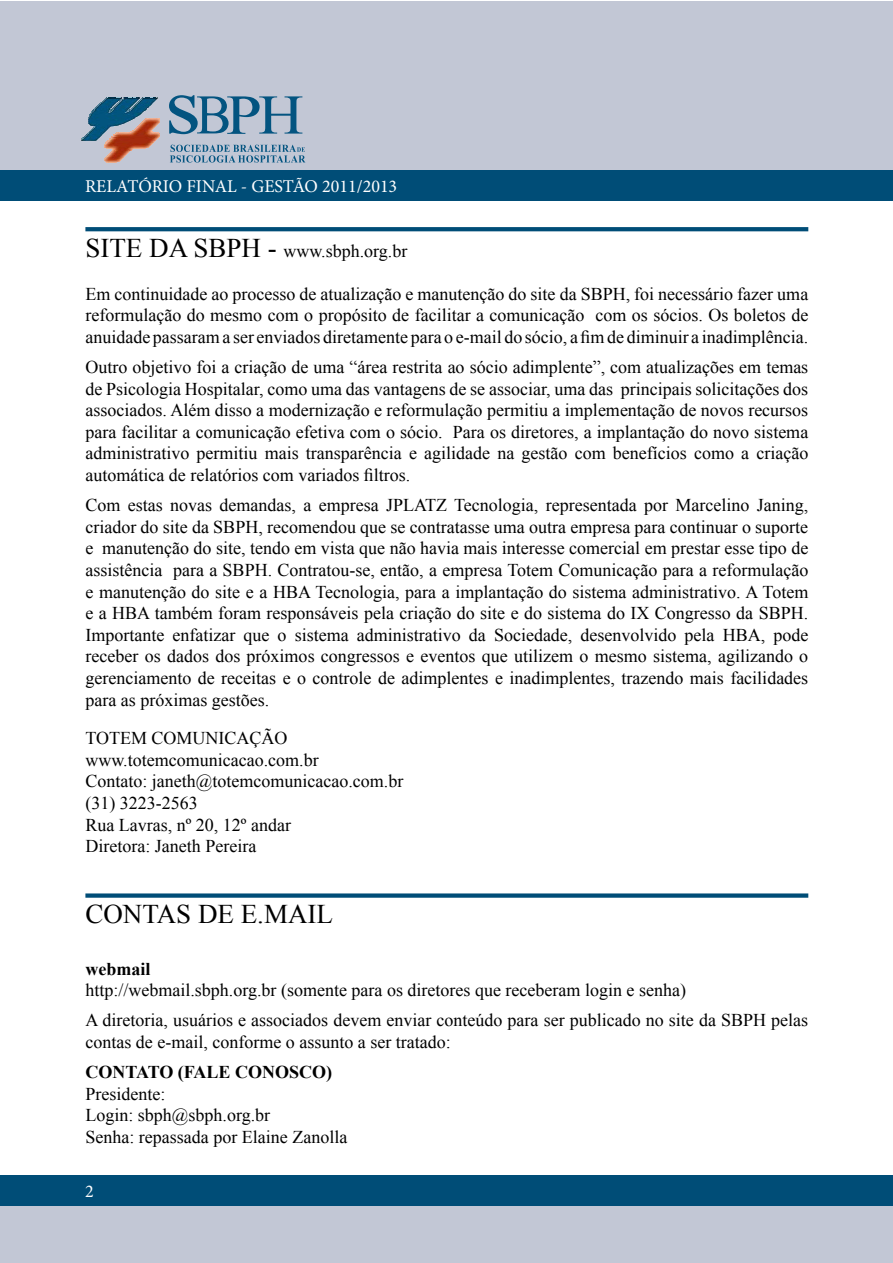
<style>
.page{position:relative;width:893px;height:1263px;background:#fff}
.page>*{position:absolute;margin:0;border:0;box-sizing:border-box;transform-origin:0 0}
.t1{font:27px "Times New Roman";color:#000}
.t2{font:18px/21.6px "Times New Roman";color:#000;text-align:justify}
.t3{font:18px "Minion Pro";color:#fff}
.t4{font:700 18px "Times New Roman";color:#000}
.s1{font-size:27px}
</style>
<div class="page">
<div style="left:1px;top:1px;width:892px;height:169px;background:#c2c7d5"></div>
<div style="left:1px;top:1201px;width:892px;height:62px;background:#c2c7d5"></div>
<svg style="left:105px;top:149px;width:28px;height:14px"></svg>
<img style="left:104px;top:144px;width:47px;height:5px">
<img style="left:106px;top:142px;width:47px;height:2px">
<img style="left:108px;top:140px;width:47px;height:2px">
<img style="left:119px;top:138px;width:39px;height:2px">
<img style="left:119px;top:137px;width:40px;height:1px">
<img style="left:119px;top:135px;width:40px;height:2px">
<img style="left:119px;top:134px;width:40px;height:1px">
<img style="left:119px;top:133px;width:40px;height:1px">
<svg style="left:81px;top:125px;width:38px;height:16px"></svg>
<img style="left:89px;top:123px;width:36px;height:2px">
<img style="left:88px;top:117px;width:48px;height:6px">
<svg style="left:131px;top:118px;width:29px;height:15px"></svg>
<img style="left:90px;top:113px;width:51px;height:4px">
<img style="left:92px;top:112px;width:51px;height:2px">
<svg style="left:93px;top:97px;width:64px;height:15px"></svg>
<svg style="left:169px;top:95px;width:133px;height:39px"></svg>
<svg style="left:170px;top:145px;width:135px;height:18px"></svg>
<div style="left:0;top:171px;width:893px;height:30px;background:#004d77"></div>
<div style="left:0;top:1176px;width:893px;height:30px;background:#004d77"></div>
<svg style="left:85px;top:227px;width:723px;height:4px;background:#05517a"></svg>
<div style="left:85px;top:893px;width:723px;height:5px;background:#004d77"></div>
<p class="t3" style="left:85px;top:174px;width:314px">RELATÓRIO FINAL - GESTÃO 2011/2013</p>
<p class="t2" style="left:85px;top:239px;width:324px"><span class="s1">SITE DA SBPH -</span> www.sbph.org.br</p>
<p class="t2" style="left:85px;top:282px;width:724px">Em continuidade ao processo de atualização e manutenção do site da SBPH, foi necessário fazer uma reformulação do mesmo com o propósito de facilitar a comunicação com os sócios. Os boletos de anuidade passaram a ser enviados diretamente para o e-mail do sócio, a fim de diminuir a inadimplência.</p>
<p class="t2" style="left:85px;top:356px;width:724px">Outro objetivo foi a criação de uma “área restrita ao sócio adimplente”, com atualizações em temas de Psicologia Hospitalar, como uma das vantagens de se associar, uma das principais solicitações dos associados. Além disso a modernização e reformulação permitiu a implementação de novos recursos para facilitar a comunicação efetiva com o sócio. Para os diretores, a implantação do novo sistema administrativo permitiu mais transparência e agilidade na gestão com benefícios como a criação automática de relatórios com variados filtros.</p>
<p class="t2" style="left:85px;top:494px;width:724px">Com estas novas demandas, a empresa JPLATZ Tecnologia, representada por Marcelino Janing, criador do site da SBPH, recomendou que se contratasse uma outra empresa para continuar o suporte e manutenção do site, tendo em vista que não havia mais interesse comercial em prestar esse tipo de assistência para a SBPH. Contratou-se, então, a empresa Totem Comunicação para a reformulação e manutenção do site e a HBA Tecnologia, para a implantação do sistema administrativo. A Totem e a HBA também foram responsáveis pela criação do site e do sistema do IX Congresso da SBPH.<br>Importante enfatizar que o sistema administrativo da Sociedade, desenvolvido pela HBA, pode receber os dados dos próximos congressos e eventos que utilizem o mesmo sistema, agilizando o gerenciamento de receitas e o controle de adimplentes e inadimplentes, trazendo mais facilidades para as próximas gestões.</p>
<p class="t2" style="left:85px;top:727px;width:320px;text-align:left">TOTEM COMUNICAÇÃO www.totemcomunicacao.com.br<br>Contato: janeth@totemcomunicacao.com.br (31) 3223-2563<br>Rua Lavras, nº 20, 12º andar<br>Diretora: Janeth Pereira</p>
<h1 class="t1" style="left:85px;top:895px;width:249px">CONTAS DE E.MAIL</h1>
<p class="t4" style="left:85px;top:955px;width:66px">webmail</p>
<p class="t2" style="left:85px;top:974px;width:724px;line-height:30.2px">http://webmail.sbph.org.br (somente para os diretores que receberam login e senha)<br>A diretoria, usuários e associados devem enviar conteúdo para ser publicado no site da SBPH pelas</p>
<p class="t2" style="left:85px;top:1030px;width:367px">contas de e-mail, conforme o assunto a ser tratado:</p>
<p class="t4" style="left:85px;top:1059px;width:248px">CONTATO (FALE CONOSCO)</p>
<p class="t2" style="left:85px;top:1082px;width:263px;text-align:left">Presidente:<br>Login: sbph@sbph.org.br<br>Senha: repassada por Elaine Zanolla</p>
<p class="t3" style="left:85px;top:1179px;width:10px">2</p>
</div>
